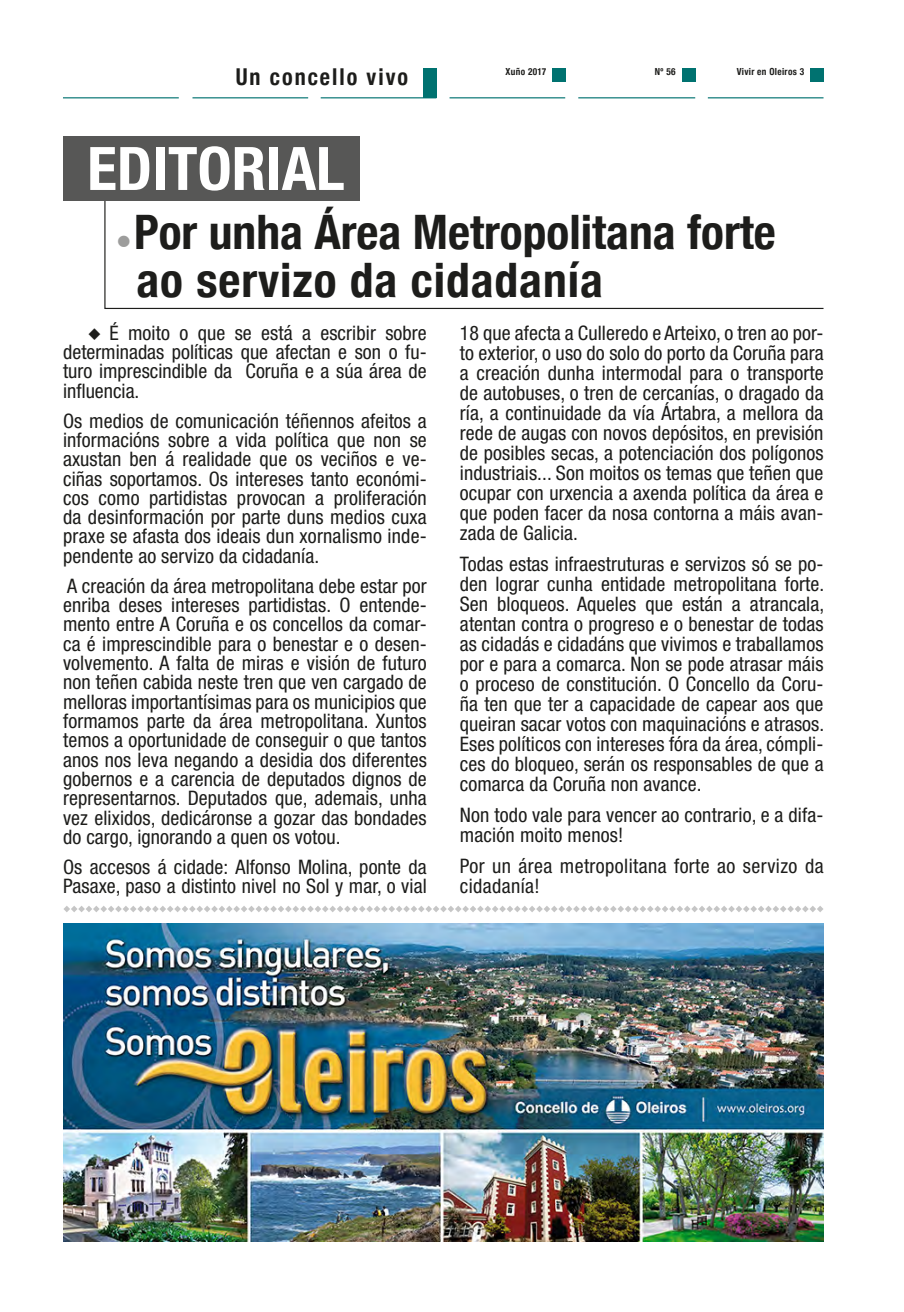
<style>
.page{position:relative;width:904px;height:1312px;background:#fff}
.page>*{position:absolute;margin:0;border:0;box-sizing:border-box;transform-origin:0 0}
.t1{font:700 condensed 60px "Helvetica Neue";color:#fff}
.t2{font:700 condensed 47.5px/47.5px "Helvetica Neue";color:#1d1d1b}
.t3{font:700 condensed 23.25px "Helvetica Neue";letter-spacing:.09em;color:#1d1d1b;scale:.95 1}
.t4{font:condensed 20px/19.2px "Helvetica Neue";letter-spacing:.005em;color:#1d1d1b;text-align:justify}
.t5{font:15.38px "Monotype Sorts";color:#9d9d9c}
.t6{font:700 condensed 9.75px "Helvetica Neue";letter-spacing:.035em;color:#1d1d1b;scale:.95 1}
.s1{font-family:"Monotype Sorts";font-stretch:normal;font-size:16.25px}
</style>
<div class="page">
<svg style="left:104px;top:200px;width:720px;height:109px"></svg>
<div style="left:63px;top:136px;width:297px;height:64px;background:#575756"></div>
<svg style="left:64px;top:906px;width:759px;height:6px"></svg>
<img style="left:63px;top:923px;width:760px;height:317px">
<hr style="left:707px;top:97px;width:116px;height:1px;background:#007270">
<hr style="left:578px;top:97px;width:117px;height:1px;background:#007270">
<hr style="left:449px;top:97px;width:116px;height:1px;background:#007270">
<hr style="left:321px;top:97px;width:115px;height:1px;background:#007270">
<hr style="left:192px;top:97px;width:116px;height:1px;background:#007270">
<hr style="left:63px;top:97px;width:116px;height:1px;background:#007270">
<div style="left:423px;top:68px;width:13px;height:30px;background:#007270"></div>
<div style="left:682px;top:68px;width:13px;height:13px;background:#007270"></div>
<div style="left:810px;top:68px;width:13px;height:13px;background:#007270"></div>
<div style="left:552px;top:68px;width:13px;height:13px;background:#007270"></div>
<p class="t3" style="left:236px;top:57px;width:183px">Un concello vivo</p>
<p class="t6" style="left:505px;top:64px;width:44px">Xuño 2017</p>
<p class="t6" style="left:655px;top:64px;width:23px">Nº 56</p>
<p class="t6" style="left:736px;top:64px;width:73px">Vivir en Oleiros 3</p>
<h1 class="t1" style="left:87px;top:119px;width:259px">EDITORIAL</h1>
<h2 class="t2" style="left:134px;top:205px;width:643px">Por unha Área Metropolitana forte ao servizo da cidadanía</h2>
<p class="t4" style="left:63px;top:323px;width:365px;text-indent:25px"><span class="s1">u</span> É moito o que se está a escribir sobre determinadas políticas que afectan e son o fu&shy;turo imprescindible da Coruña e a súa área de influencia.</p>
<p class="t4" style="left:63px;top:410px;width:365px">Os medios de comunicación téñennos afeitos a informacións sobre a vida política que non se axustan ben á realidade que os veciños e ve&shy;ciñas soportamos. Os intereses tanto económi&shy;cos como partidistas provocan a proliferación da desinformación por parte duns medios cuxa praxe se afasta dos ideais dun xornalismo inde&shy;pendente ao servizo da cidadanía.</p>
<p class="t4" style="left:63px;top:575px;width:365px">A creación da área metropolitana debe estar por enriba deses intereses partidistas. O entende&shy;mento entre A Coruña e os concellos da comar&shy;ca é imprescindible para o benestar e o desen&shy;volvemento. A falta de miras e visión de futuro non teñen cabida neste tren que ven cargado de melloras importantísimas para os municipios que formamos parte da área metropolitana. Xuntos temos a oportunidade de conseguir o que tantos anos nos leva negando a desidia dos diferentes gobernos e a carencia de deputados dignos de representarnos. Deputados que, ademais, unha vez elixidos, dedicáronse a gozar das bondades do cargo, ignorando a quen os votou.</p>
<p class="t4" style="left:63px;top:856px;width:365px">Os accesos á cidade: Alfonso Molina, ponte da<br>Pasaxe, paso a distinto nivel no Sol y mar, o vial</p>
<p class="t5" style="left:118px;top:234px;width:14px">l</p>
<p class="t4" style="left:460px;top:322px;width:365px;line-height:20px">18 que afecta a Culleredo e Arteixo, o tren ao por&shy;to exterior, o uso do solo do porto da Coruña para a creación dunha intermodal para o transporte de autobuses, o tren de cercanías, o dragado da ría, a continuidade da vía Ártabra, a mellora da rede de augas con novos depósitos, en previsión de posibles secas, a potenciación dos polígonos industriais... Son moitos os temas que teñen que ocupar con urxencia a axenda política da área e que poden facer da nosa contorna a máis avan&shy;zada de Galicia.</p>
<p class="t4" style="left:460px;top:553px;width:366px;line-height:20px">Todas estas infraestruturas e servizos só se po&shy;den lograr cunha entidade metropolitana forte.<br>Sen bloqueos. Aqueles que están a atrancala, atentan contra o progreso e o benestar de todas as cidadás e cidadáns que vivimos e traballamos por e para a comarca. Non se pode atrasar máis o proceso de constitución. O Concello da Coru&shy;ña ten que ter a capacidade de capear aos que queiran sacar votos con maquinacións e atrasos.<br>Eses políticos con intereses fóra da área, cómpli&shy;ces do bloqueo, serán os responsables de que a comarca da Coruña non avance.</p>
<p class="t4" style="left:460px;top:804px;width:365px;line-height:20px">Non todo vale para vencer ao contrario, e a difa&shy;mación moito menos!</p>
<p class="t4" style="left:460px;top:855px;width:365px;line-height:20px">Por un área metropolitana forte ao servizo da cidadanía!</p>
</div>
